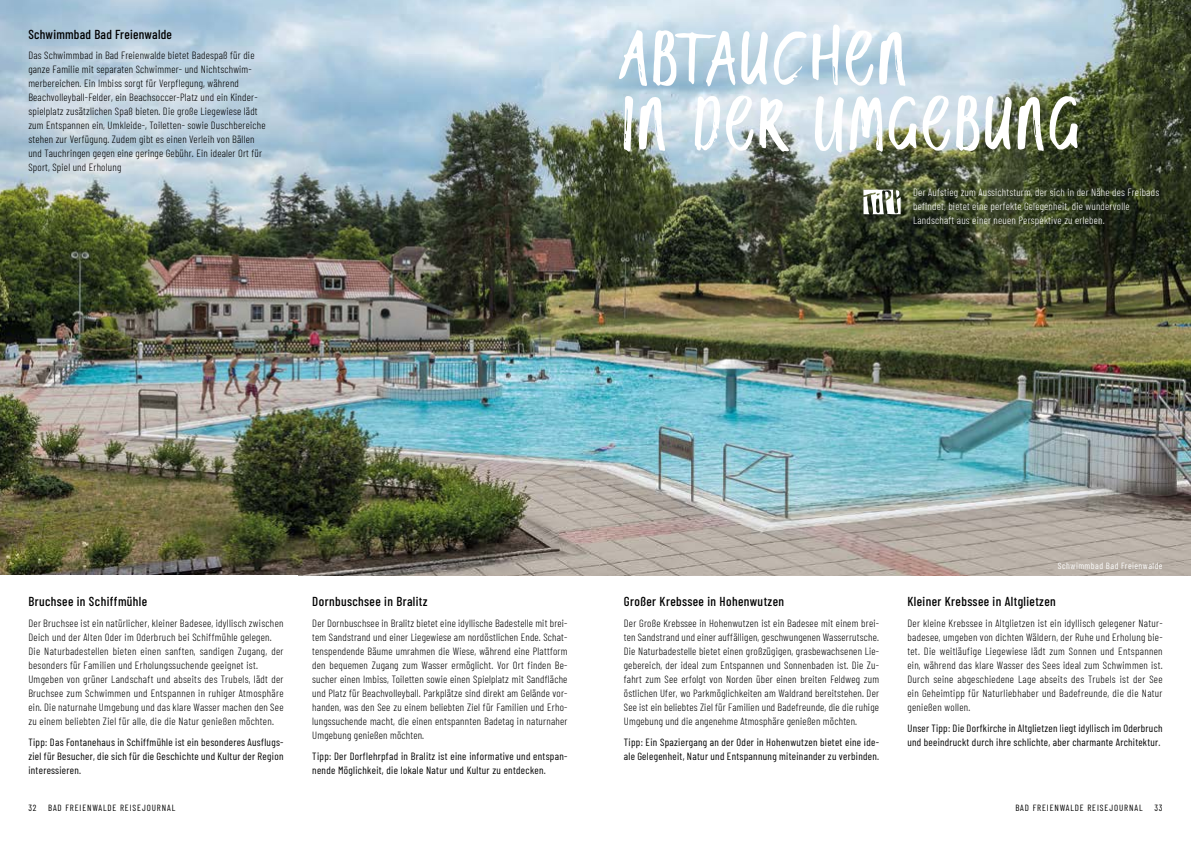
<style>
.page{position:relative;width:1191px;height:842px;background:#fff}
.page>*{position:absolute;margin:0;border:0;box-sizing:border-box;transform-origin:0 0}
.t1{font:72px/65px "Mistress Benedict";letter-spacing:.04em;color:#fff}
.t2{font:500 13px "Barlow Condensed";letter-spacing:.03em;color:#000}
.t3{font:300 10.5px/14px "Barlow Condensed";letter-spacing:.02em;color:#000;text-align:justify}
.t4{font:10.5px/14px "Barlow Condensed";letter-spacing:.03em;color:#000}
.t5{font:300 10.5px/14px "Barlow Condensed";letter-spacing:.02em;color:#fff}
.t6{font:9px "Barlow Condensed";letter-spacing:.1em;color:#000}
.t7{font:9px "Barlow Condensed";letter-spacing:.055em;color:#fff}
</style>
<div class="page">
<img style="left:0;top:0;width:1191px;height:575px">
<svg style="left:863px;top:190px;width:37px;height:24px"></svg>
<p class="t2" style="left:28px;top:25px;width:145px">Schwimmbad Bad Freienwalde</p>
<p class="t3" style="left:28px;top:47px;width:239px;text-align:left">Das Schwimmbad in Bad Freienwalde bietet Badespaß für die ganze Familie mit separaten Schwimmer- und Nichtschwim&shy;merbereichen. Ein Imbiss sorgt für Verpflegung, während Beachvolleyball-Felder, ein Beachsoccer-Platz und ein Kinder&shy;spielplatz zusätzlichen Spaß bieten. Die große Liegewiese lädt zum Entspannen ein, Umkleide-, Toiletten- sowie Duschbereiche stehen zur Verfügung. Zudem gibt es einen Verleih von Bällen und Tauchringen gegen eine geringe Gebühr. Ein idealer Ort für Sport, Spiel und Erholung</p>
<h1 class="t1" style="left:624px;top:26px;width:458px">ABTAUCHEN<br>IN DER UMGEBUNG</h1>
<p class="t5" style="left:913px;top:185px;width:247px">Der Aufstieg zum Aussichtsturm, der sich in der Nähe des Freibads befindet, bietet eine perfekte Gelegenheit, die wundervolle<br>Landschaft aus einer neuen Perspektive zu erleben.</p>
<p class="t2" style="left:28px;top:592px;width:120px">Bruchsee in Schiffmühle</p>
<p class="t3" style="left:28px;top:616px;width:257px;text-align:left">Der Bruchsee ist ein natürlicher, kleiner Badesee, idyllisch zwischen Deich und der Alten Oder im Oderbruch bei Schiffmühle gelegen.<br>Die Naturbadestellen bieten einen sanften, sandigen Zugang, der besonders für Familien und Erholungssuchende geeignet ist.<br>Umgeben von grüner Landschaft und abseits des Trubels, lädt der Bruchsee zum Schwimmen und Entspannen in ruhiger Atmosphäre ein. Die naturnahe Umgebung und das klare Wasser machen den See zu einem beliebten Ziel für alle, die die Natur genießen möchten.</p>
<p class="t4" style="left:28px;top:735px;width:257px;text-align:justify">Tipp: Das Fontanehaus in Schiffmühle ist ein besonderes Ausflugs&shy;ziel für Besucher, die sich für die Geschichte und Kultur der Region interessieren.</p>
<p class="t6" style="left:28px;top:802px;width:10px">32</p>
<p class="t6" style="left:48px;top:802px;width:129px">BAD FREIENWALDE REISEJOURNAL</p>
<p class="t2" style="left:312px;top:592px;width:117px">Dornbuschsee in Bralitz</p>
<p class="t3" style="left:312px;top:616px;width:257px">Der Dornbuschsee in Bralitz bietet eine idyllische Badestelle mit brei&shy;tem Sandstrand und einer Liegewiese am nordöstlichen Ende. Schat&shy;tenspendende Bäume umrahmen die Wiese, während eine Plattform den bequemen Zugang zum Wasser ermöglicht. Vor Ort finden Be&shy;sucher einen Imbiss, Toiletten sowie einen Spielplatz mit Sandfläche und Platz für Beachvolleyball. Parkplätze sind direkt am Gelände vor&shy;handen, was den See zu einem beliebten Ziel für Familien und Erho&shy;lungssuchende macht, die einen entspannten Badetag in naturnaher Umgebung genießen möchten.</p>
<p class="t4" style="left:312px;top:749px;width:257px">Tipp: Der Dorflehrpfad in Bralitz ist eine informative und entspan&shy;nende Möglichkeit, die lokale Natur und Kultur zu entdecken.</p>
<p class="t2" style="left:624px;top:592px;width:162px">Großer Krebssee in Hohenwutzen</p>
<p class="t3" style="left:624px;top:616px;width:257px">Der Große Krebssee in Hohenwutzen ist ein Badesee mit einem brei&shy;ten Sandstrand und einer auffälligen, geschwungenen Wasserrutsche.<br>Die Naturbadestelle bietet einen großzügigen, grasbewachsenen Lie&shy;gebereich, der ideal zum Entspannen und Sonnenbaden ist. Die Zu&shy;fahrt zum See erfolgt von Norden über einen breiten Feldweg zum östlichen Ufer, wo Parkmöglichkeiten am Waldrand bereitstehen. Der See ist ein beliebtes Ziel für Familien und Badefreunde, die die ruhige Umgebung und die angenehme Atmosphäre genießen möchten.</p>
<p class="t4" style="left:624px;top:735px;width:257px">Tipp: Ein Spaziergang an der Oder in Hohenwutzen bietet eine ide&shy;ale Gelegenheit, Natur und Entspannung miteinander zu verbinden.</p>
<p class="t7" style="left:1057px;top:559px;width:106px">Schwimmbad Bad Freienwalde</p>
<p class="t2" style="left:907px;top:592px;width:150px">Kleiner Krebssee in Altglietzen</p>
<p class="t3" style="left:907px;top:616px;width:257px">Der kleine Krebssee in Altglietzen ist ein idyllisch gelegener Natur&shy;badesee, umgeben von dichten Wäldern, der Ruhe und Erholung bie&shy;tet. Die weitläufige Liegewiese lädt zum Sonnen und Entspannen ein, während das klare Wasser des Sees ideal zum Schwimmen ist.<br>Durch seine abgeschiedene Lage abseits des Trubels ist der See ein Geheimtipp für Naturliebhaber und Badefreunde, die die Natur genießen wollen.</p>
<p class="t4" style="left:907px;top:721px;width:257px">Unser Tipp: Die Dorfkirche in Altglietzen liegt idyllisch im Oderbruch und beeindruckt durch ihre schlichte, aber charmante Architektur.</p>
<p class="t6" style="left:1015px;top:802px;width:129px">BAD FREIENWALDE REISEJOURNAL</p>
<p class="t6" style="left:1154px;top:802px;width:10px">33</p>
</div>
